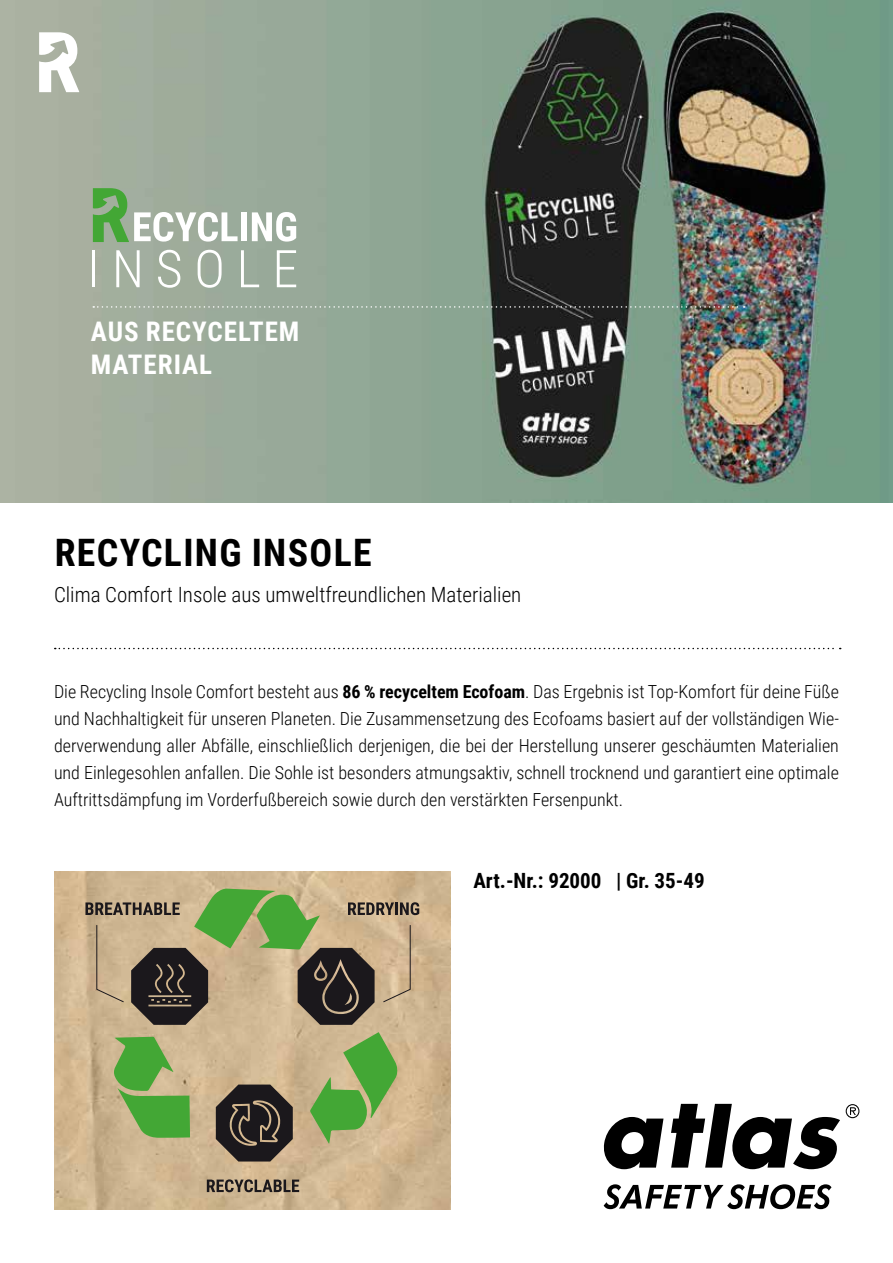
<style>
.page{position:relative;width:893px;height:1263px;background:#fff}
.page>*{position:absolute;margin:0;border:0;box-sizing:border-box;transform-origin:0 0}
.t1{font:700 37.8px "Roboto Condensed";letter-spacing:.035em;color:#000}
.t2{font:700 27px/32.4px "Roboto Condensed";letter-spacing:.035em;color:#fff}
.t3{font:300 21px "Roboto Condensed";color:#000}
.t4{font:700 21px "Roboto Condensed";color:#000}
.t5{font:300 18px/27px "Roboto Condensed";color:#000;text-align:justify}
.s1{font-weight:700}
</style>
<div class="page">
<svg style="left:604px;top:1117px;width:59px;height:52px"></svg>
<svg style="left:671px;top:1104px;width:169px;height:65px"></svg>
<svg style="left:604px;top:1184px;width:227px;height:25px"></svg>
<svg style="left:846px;top:1104px;width:13px;height:14px"></svg>
<img style="left:0;top:0;width:893px;height:502px">
<svg style="left:55px;top:648px;width:786px;height:1px"></svg>
<hr style="left:92px;top:250px;width:3px;height:37px;background:#fff">
<svg style="left:116px;top:250px;width:24px;height:37px"></svg>
<svg style="left:158px;top:250px;width:22px;height:38px"></svg>
<svg style="left:198px;top:250px;width:24px;height:38px"></svg>
<svg style="left:241px;top:250px;width:18px;height:37px"></svg>
<svg style="left:277px;top:250px;width:19px;height:37px"></svg>
<div style="left:241px;top:212px;width:6px;height:29px;background:#fff"></div>
<svg style="left:252px;top:212px;width:44px;height:30px"></svg>
<svg style="left:93px;top:188px;width:145px;height:54px"></svg>
<img style="left:54px;top:872px;width:397px;height:337px">
<svg style="left:310px;top:1032px;width:88px;height:111px;background:#92b069"></svg>
<svg style="left:114px;top:1037px;width:76px;height:101px;background:#7dae5c"></svg>
<svg style="left:85px;top:888px;width:334px;height:137px;background:#98906d"></svg>
<svg style="left:207px;top:1179px;width:92px;height:13px"></svg>
<svg style="left:216px;top:1084px;width:77px;height:77px;background:#4c423a"></svg>
<svg style="left:93px;top:306px;width:652px;height:2px"></svg>
<svg style="left:39px;top:32px;width:40px;height:60px"></svg>
<h2 class="t2" style="left:91px;top:314px;width:210px">AUS RECYCELTEM<br>MATERIAL</h2>
<h1 class="t1" style="left:55px;top:526px;width:318px">RECYCLING INSOLE</h1>
<p class="t3" style="left:54px;top:580px;width:469px">Clima Comfort Insole aus umweltfreundlichen Materialien</p>
<p class="t5" style="left:54px;top:677px;width:786px">Die Recycling Insole Comfort besteht aus <span class="s1">86 % recyceltem Ecofoam</span>. Das Ergebnis ist Top-Komfort für deine Füße und Nachhaltigkeit für unseren Planeten. Die Zusammensetzung des Ecofoams basiert auf der vollständigen Wie&shy;derverwendung aller Abfälle, einschließlich derjenigen, die bei der Herstellung unserer geschäumten Materialien und Einlegesohlen anfallen. Die Sohle ist besonders atmungsaktiv, schnell trocknend und garantiert eine optimale Auftrittsdämpfung im Vorderfußbereich sowie durch den verstärkten Fersenpunkt.</p>
<p class="t4" style="left:473px;top:865px;width:233px">Art.-Nr.: 92000 | Gr. 35-49</p>
</div>
